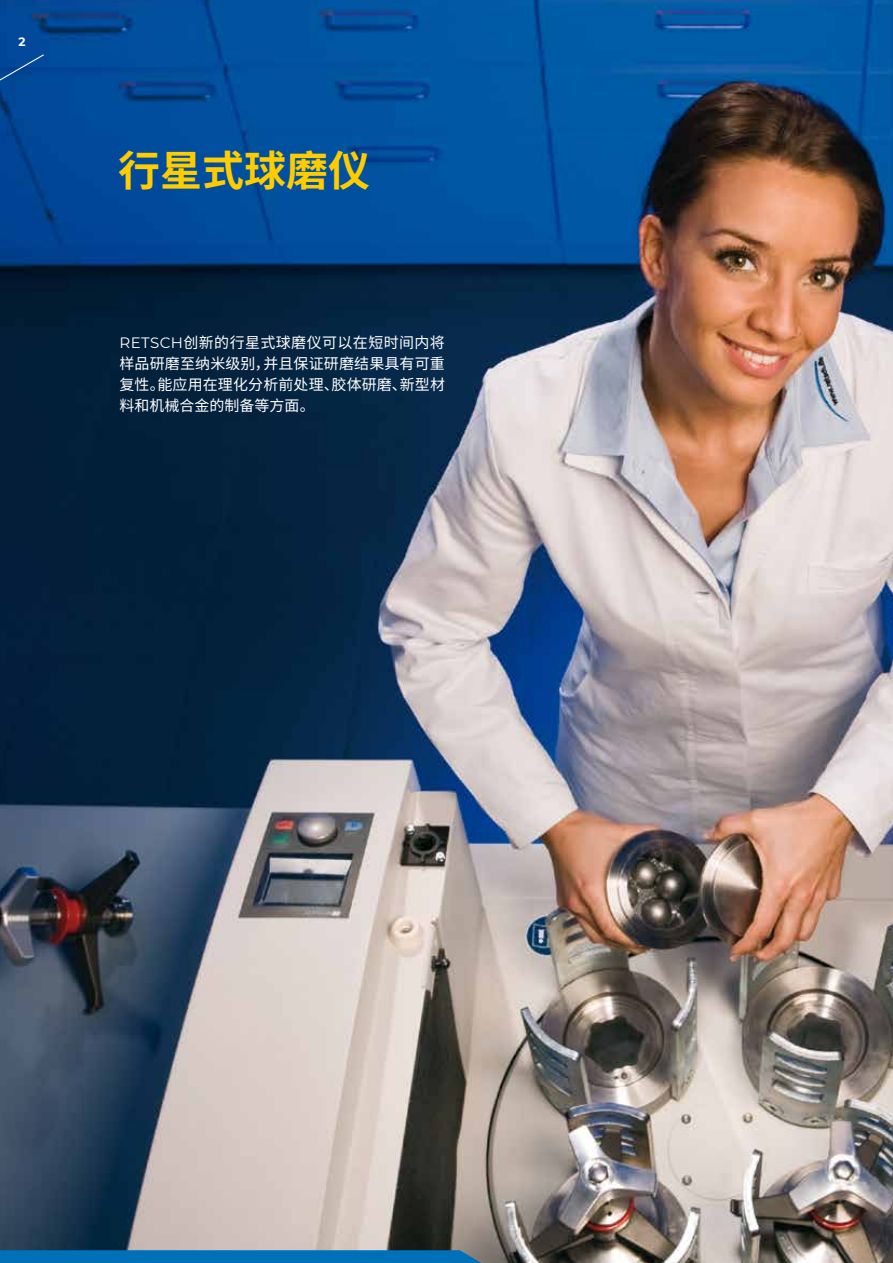
<style>
.page{position:relative;width:893px;height:1263px;background:#fff}
.page>*{position:absolute;margin:0;border:0;box-sizing:border-box;transform-origin:0 0}
.t1{font:700 42px "Source Han Sans CN";color:#fecc00}
.t2{font:15px/21px "Source Han Sans CN";letter-spacing:.01em;color:#fff;text-align:justify}
.t3{font:700 12px "Montserrat";color:#fff}
.s1{font-family:"Montserrat"}
</style>
<div class="page">
<img style="left:0;top:0;width:893px;height:1263px">
<svg style="left:0;top:53px;width:45px;height:36px;background:#094d9a"></svg>
<svg style="left:0;top:1250px;width:481px;height:13px;background:#0570b5"></svg>
<p class="t3" style="left:18px;top:33px;width:9px">2</p>
<h1 class="t1" style="left:118px;top:149px;width:253px">行星式球磨仪</h1>
<p class="t2" style="left:120px;top:332px;width:327px"><span class="s1">RETSCH</span>创新的行星式球磨仪可以在短时间内将样品研磨至纳米级别，并且保证研磨结果具有可重复性。能应用在理化分析前处理、胶体研磨、新型材料和机械合金的制备等方面。</p>
</div>
